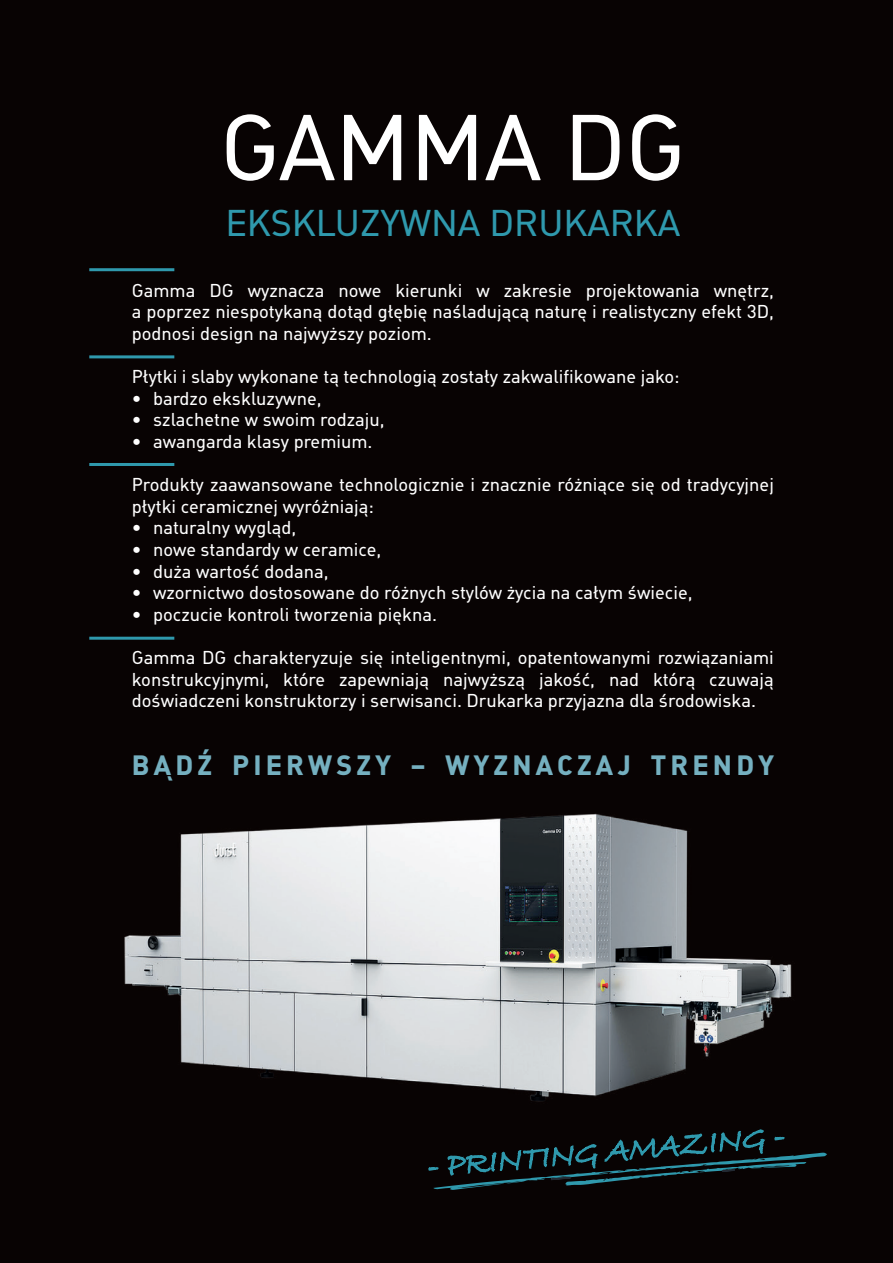
<style>
.page{position:relative;width:893px;height:1263px;background:#fff}
.page>*{position:absolute;margin:0;border:0;box-sizing:border-box;transform-origin:0 0}
.t1{font:90px "MHC Din";color:#fff}
.t2{font:36px "MHC Din";color:#2f99ad}
.t3{font:700 27px "MHC Din";letter-spacing:.16em;color:#75b0c0}
.t4{font:18px/21.6px "MHC Din";color:#fff;text-align:justify}
</style>
<div class="page">
<img style="left:0;top:0;width:893px;height:1263px">
<hr style="left:89px;top:268px;width:85px;height:3px;background:#2f99ad">
<hr style="left:89px;top:355px;width:85px;height:3px;background:#2f99ad">
<hr style="left:89px;top:463px;width:85px;height:3px;background:#2f99ad">
<hr style="left:89px;top:637px;width:85px;height:3px;background:#2f99ad">
<svg style="left:426px;top:1074px;width:401px;height:116px;background:#171d1f"></svg>
<h1 class="t1" style="left:220px;top:95px;width:467px">GAMMA DG</h1>
<h2 class="t2" style="left:225px;top:202px;width:456px">EKSKLUZYWNA DRUKARKA</h2>
<p class="t4" style="left:132px;top:279px;width:644px">Gamma DG wyznacza nowe kierunki w zakresie projektowania wnętrz, a poprzez niespotykaną dotąd głębię naśladującą naturę i realistyczny efekt 3D, podnosi design na najwyższy poziom.</p>
<p class="t4" style="left:132px;top:366px;width:549px">Płytki i slaby wykonane tą technologią zostały zakwalifikowane jako:</p>
<p class="t4" style="left:132px;top:387px;width:191px">• bardzo ekskluzywne,</p>
<p class="t4" style="left:132px;top:409px;width:254px">• szlachetne w swoim rodzaju,</p>
<p class="t4" style="left:132px;top:431px;width:242px">• awangarda klasy premium.</p>
<p class="t4" style="left:132px;top:474px;width:644px">Produkty zaawansowane technologicznie i znacznie różniące się od tradycyjnej płytki ceramicznej wyróżniają:</p>
<p class="t4" style="left:132px;top:517px;width:166px">• naturalny wygląd,</p>
<p class="t4" style="left:132px;top:539px;width:251px">• nowe standardy w ceramice,</p>
<p class="t4" style="left:132px;top:560px;width:198px">• duża wartość dodana,</p>
<p class="t4" style="left:132px;top:582px;width:562px">• wzornictwo dostosowane do różnych stylów życia na całym świecie,</p>
<p class="t4" style="left:132px;top:603px;width:307px">• poczucie kontroli tworzenia piękna.</p>
<p class="t4" style="left:132px;top:647px;width:644px">Gamma DG charakteryzuje się inteligentnymi, opatentowanymi rozwiązaniami konstrukcyjnymi, które zapewniają najwyższą jakość, nad którą czuwają doświadczeni konstruktorzy i serwisanci. Drukarka przyjazna dla środowiska.</p>
<h3 class="t3" style="left:132px;top:748px;width:644px">BĄDŹ PIERWSZY – WYZNACZAJ TRENDY</h3>
</div>
